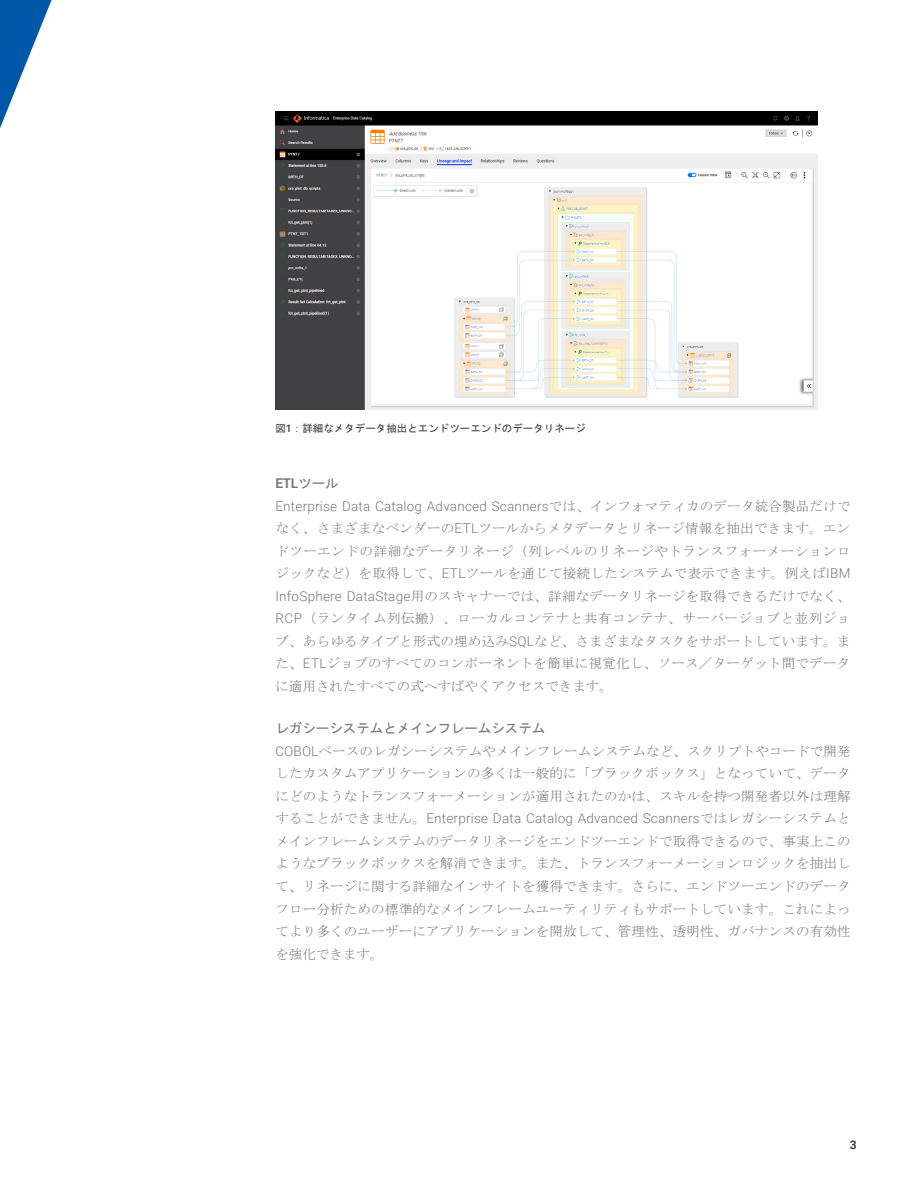
<style>
.page{position:relative;width:918px;height:1188px;background:#fff}
.page>*{position:absolute;margin:0;border:0;box-sizing:border-box;transform-origin:0 0}
.t1{font:13.5px/22.5px "MS Mincho";letter-spacing:.015em;color:#77787b;text-align:justify}
.t2{font:300 13.5px/22.5px "Roboto";letter-spacing:.015em;color:#77787b}
.t3{font:13.5px "MS Gothic";color:#77787b}
.t4{font:700 12px "Roboto";color:#404042}
.t5{font:10.5px "MS Gothic";color:#404042}
.s1{font-family:"Roboto";font-weight:500}
.s2{font-weight:700}
.s3{font-family:"MS Gothic";font-weight:400}
.s4{font-family:"MS Mincho";font-weight:400}
.s5{font-family:"Roboto";font-weight:300}
</style>
<div class="page">
<svg style="left:0;top:0;width:52px;height:128px"></svg>
<img style="left:275px;top:111px;width:543px;height:299px">
<p class="t5" style="left:275px;top:423px;width:312px">図<span class="s1">1</span>：詳細なメタデータ抽出とエンドツーエンドのデータリネージ</p>
<p class="t2" style="left:275px;top:472px;width:577px"><span class="s2">ETL</span><span class="s3">ツール<br></span>Enterprise Data Catalog Advanced Scanners<span class="s4">では、インフォマティカのデータ統合製品だけで</span></p>
<p class="t1" style="left:275px;top:517px;width:577px">なく、さまざまなベンダーの<span class="s5">ETL</span>ツールからメタデータとリネージ情報を抽出できます。エンドツーエンドの詳細なデータリネージ（列レベルのリネージやトランスフォーメーションロジックなど）を取得して、<span class="s5">ETL</span>ツールを通じて接続したシステムで表示できます。例えば<span class="s5">IBM InfoSphere DataStage</span>用のスキャナーでは、詳細なデータリネージを取得できるだけでなく、<span class="s5">RCP</span>（ランタイム列伝搬）、ローカルコンテナと共有コンテナ、サーバージョブと並列ジョブ、あらゆるタイプと形式の埋め込み<span class="s5">SQL</span>など、さまざまなタスクをサポートしています。また、<span class="s5">ETL</span>ジョブのすべてのコンポーネントを簡単に視覚化し、ソース／ターゲット間でデータに適用されたすべての式へすばやくアクセスできます。</p>
<p class="t3" style="left:275px;top:722px;width:271px">レガシーシステムとメインフレームシステム</p>
<p class="t1" style="left:275px;top:740px;width:577px"><span class="s5">COBOL</span>ベースのレガシーシステムやメインフレームシステムなど、スクリプトやコードで開発したカスタムアプリケーションの多くは一般的に「ブラックボックス」となっていて、データにどのようなトランスフォーメーションが適用されたのかは、スキルを持つ開発者以外は理解</p>
<p class="t2" style="left:275px;top:807px;width:577px"><span class="s4">することができません。</span>Enterprise Data Catalog Advanced Scanners<span class="s4">ではレガシーシステムと</span></p>
<p class="t1" style="left:275px;top:830px;width:577px">メインフレームシステムのデータリネージをエンドツーエンドで取得できるので、事実上このようなブラックボックスを解消できます。また、トランスフォーメーションロジックを抽出して、リネージに関する詳細なインサイトを獲得できます。さらに、エンドツーエンドのデータフロー分析ための標準的なメインフレームユーティリティもサポートしています。これによってより多くのユーザーにアプリケーションを開放して、管理性、透明性、ガバナンスの有効性を強化できます。</p>
<p class="t4" style="left:850px;top:1136px;width:8px">3</p>
</div>
